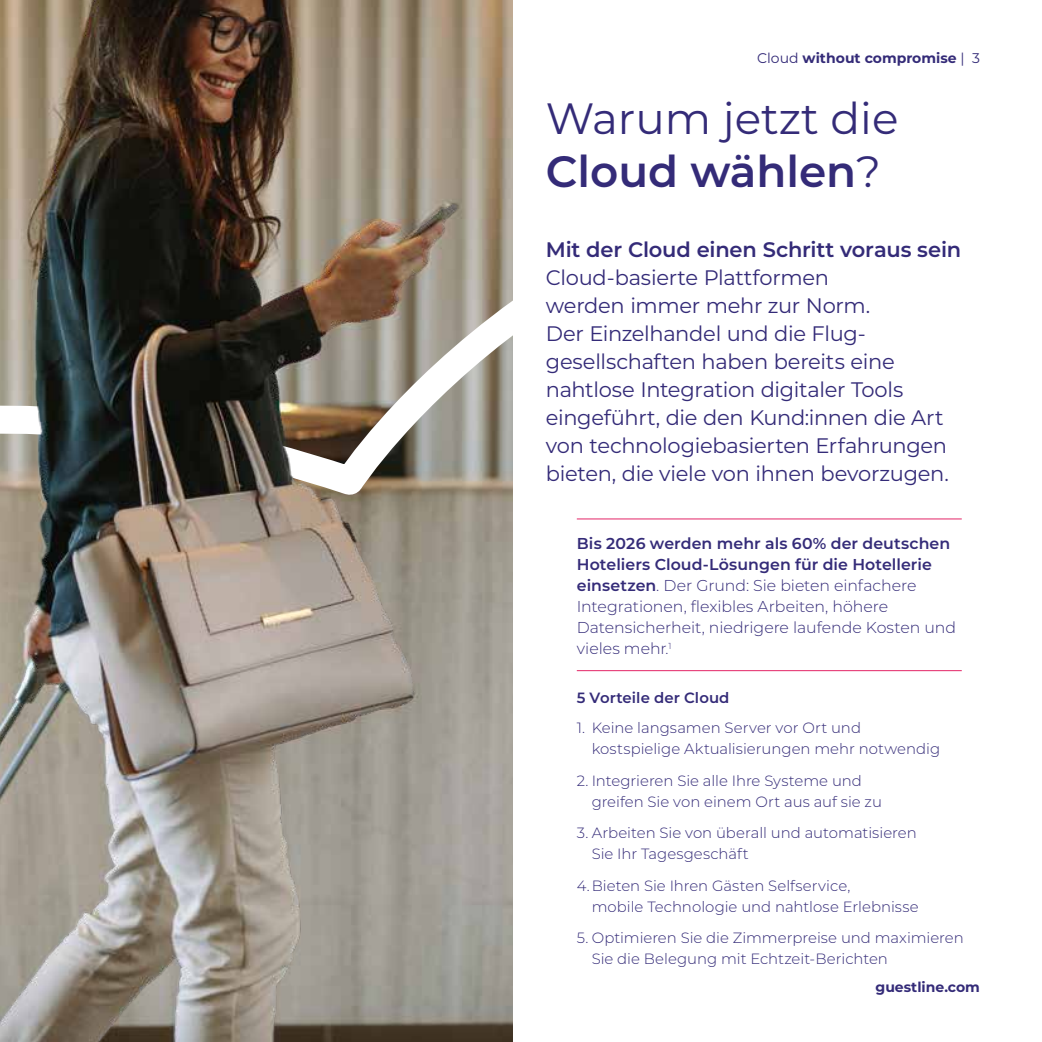
<style>
.page{position:relative;width:1042px;height:1042px;background:#fff}
.page>*{position:absolute;margin:0;border:0;box-sizing:border-box;transform-origin:0 0}
.t1{font:43.75px/52.5px "Montserrat";color:#342b78}
.t2{font:21px/28px "Montserrat";letter-spacing:-.015em;color:#342b78}
.t3{font:600 21px "Montserrat";letter-spacing:-.01em;color:#342b78}
.t4{font:300 15.75px/21px "Montserrat";color:#342b78}
.t5{font:300 14.88px/21px "Montserrat";color:#342b78}
.t6{font:600 14.88px "Montserrat";letter-spacing:.01em;color:#342b78}
.t7{font:700 14px "Montserrat";color:#342b78}
.s1{font-weight:400}
.s2{font-weight:600}
.s3{font-size:14.88px}
</style>
<div class="page">
<img style="left:0;top:0;width:512px;height:153px">
<img style="left:0;top:153px;width:512px;height:889px">
<hr style="left:577px;top:670px;width:385px;height:1px;background:#e32567">
<hr style="left:577px;top:518px;width:385px;height:1px;background:#e32567">
<p class="t7" style="left:757px;top:48px;width:224px"><span class="s1">Cloud</span> without compromise <span class="s1">| 3</span></p>
<h1 class="t1" style="left:546px;top:91px;width:354px">Warum jetzt die<br><span class="s2">Cloud wählen</span>?</h1>
<h2 class="t3" style="left:546px;top:235px;width:417px">Mit der Cloud einen Schritt voraus sein</h2>
<p class="t2" style="left:546px;top:263px;width:405px">Cloud-basierte Plattformen<br>werden immer mehr zur Norm.<br>Der Einzelhandel und die Flug&shy;gesellschaften haben bereits eine nahtlose Integration digitaler Tools eingeführt, die den Kund:innen die Art von technologiebasierten Erfahrungen bieten, die viele von ihnen bevorzugen.</p>
<p class="t4" style="left:577px;top:533px;width:381px"><span class="s2">Bis 2026 werden mehr als 60% der deutschen Hoteliers Cloud-Lösungen für die Hotellerie einsetzen</span>. Der Grund: Sie bieten einfachere Integrationen, flexibles Arbeiten, höhere Datensicherheit, niedrigere laufende Kosten und vieles mehr<span class="s3">.</span><sup>1</sup></p>
<p class="t6" style="left:577px;top:687px;width:154px">5 Vorteile der Cloud</p>
<p class="t5" style="left:592px;top:717px;width:350px;text-indent:-15px">1. Keine langsamen Server vor Ort und kostspielige Aktualisierungen mehr notwendig</p>
<p class="t5" style="left:592px;top:769px;width:292px;text-indent:-15px">2. Integrieren Sie alle Ihre Systeme und greifen Sie von einem Ort aus auf sie zu</p>
<p class="t5" style="left:592px;top:822px;width:326px;text-indent:-15px">3. Arbeiten Sie von überall und automatisieren<br>Sie Ihr Tagesgeschäft</p>
<p class="t5" style="left:592px;top:874px;width:328px;text-indent:-15px">4.Bieten Sie Ihren Gästen Selfservice,<br>mobile Technologie und nahtlose Erlebnisse</p>
<p class="t5" style="left:592px;top:927px;width:373px;text-indent:-15px">5. Optimieren Sie die Zimmerpreise und maximieren<br>Sie die Belegung mit Echtzeit-Berichten</p>
<p class="t7" style="left:875px;top:977px;width:106px">guestline.com</p>
</div>
